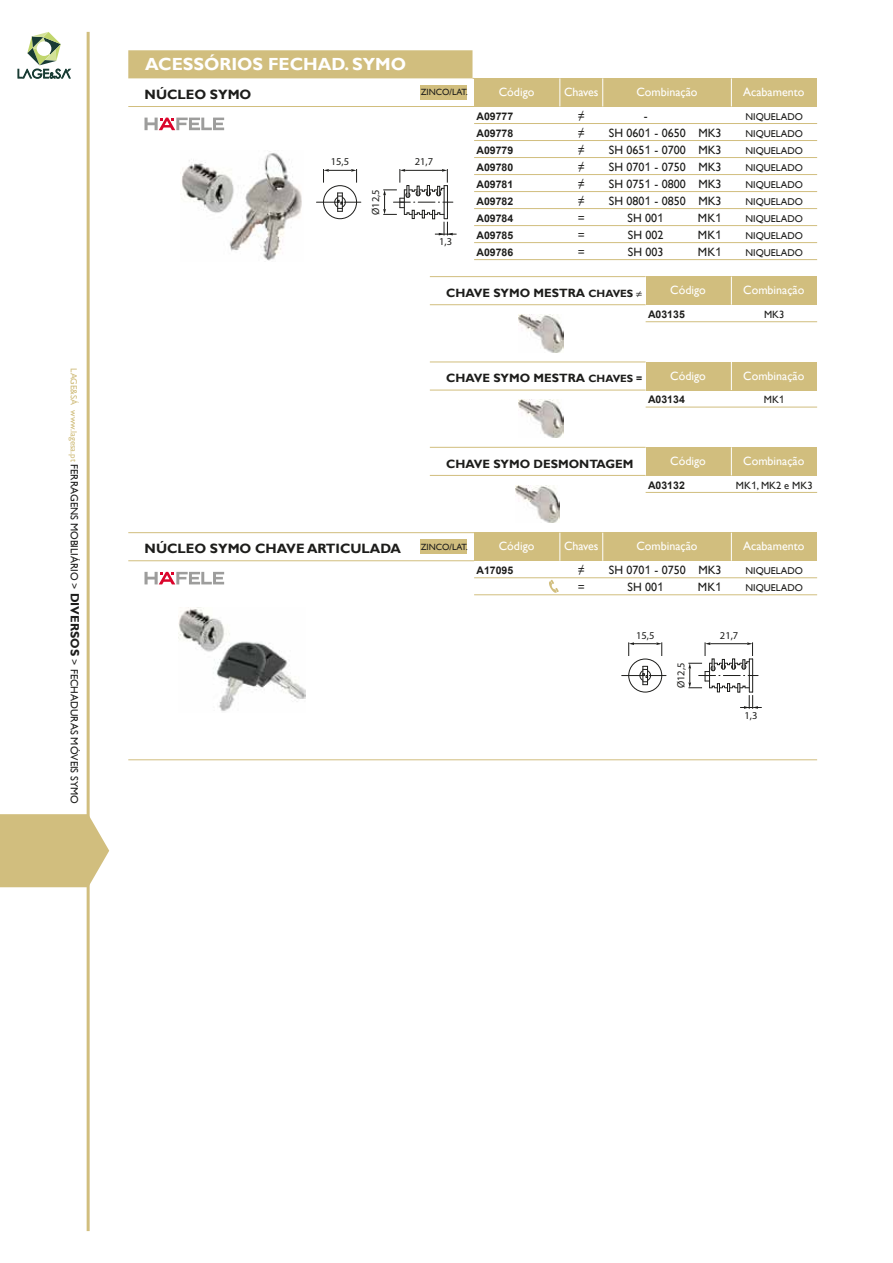
<style>
.page{position:relative;width:893px;height:1263px;background:#fff}
.page>*{position:absolute;margin:0;border:0;box-sizing:border-box;transform-origin:0 0}
.t1{font:700 17.55px "Gill Sans";color:#fff}
.t2{font:700 13.5px "Gill Sans";color:#1d1d1b}
.t3{font:12px/17px "Gill Sans";color:#1d1d1b;text-align:justify}
.t4{font:12px "Gill Sans";color:#fff}
.t5{font:700 12px "Gill Sans";color:#1d1d1b}
.t6{font:10.5px "Gill Sans";color:#1d1d1b}
.t7{font:700 10.5px/17px "Arial";color:#1d1d1b;text-align:justify}
.t8{font:10.5px "Myriad Pro";color:#1d1d1b}
.t9{font:9.9px/17px "Gill Sans";color:#1d1d1b;text-align:justify}
.t10{font:9px "Gill Sans";color:#1d1d1b}
.s1{font-size:9px;color:#d1be7e}
.s2{font-weight:700;font-size:12px}
.s3{font-family:"Arial"}
.s4{font-size:10.5px}
</style>
<div class="page">
<hr style="left:87px;top:32px;width:3px;height:1199px;background:#d1be7e">
<svg style="left:18px;top:32px;width:53px;height:47px"></svg>
<hr style="left:128px;top:106px;width:346px;height:1px;background:#d1be7e">
<div style="left:731px;top:78px;width:86px;height:28px;background:#d1be7e"></div>
<hr style="left:474px;top:123px;width:343px;height:1px;background:#d1be7e">
<svg style="left:128px;top:50px;width:346px;height:29px;background:#d2c082"></svg>
<img style="left:181px;top:151px;width:121px;height:110px">
<div style="left:323px;top:185px;width:34px;height:34px;border:1px solid #1d1d1b;border-radius:50%"></div>
<svg style="left:316px;top:193px;width:45px;height:19px"></svg>
<hr style="left:474px;top:225px;width:343px;height:1px;background:#d1be7e">
<hr style="left:474px;top:242px;width:343px;height:1px;background:#d1be7e">
<hr style="left:474px;top:259px;width:343px;height:1px;background:#d1be7e">
<hr style="left:128px;top:560px;width:346px;height:1px;background:#d1be7e">
<hr style="left:128px;top:532px;width:346px;height:1px;background:#d1be7e">
<img style="left:178px;top:607px;width:127px;height:104px">
<hr style="left:128px;top:759px;width:689px;height:1px;background:#d1be7e">
<svg style="left:144px;top:118px;width:80px;height:12px"></svg>
<svg style="left:144px;top:572px;width:80px;height:12px"></svg>
<svg style="left:0;top:814px;width:109px;height:73px;background:#d5c48a"></svg>
<hr style="left:474px;top:140px;width:343px;height:1px;background:#d1be7e">
<hr style="left:474px;top:157px;width:343px;height:1px;background:#d1be7e">
<hr style="left:474px;top:174px;width:343px;height:1px;background:#d1be7e">
<hr style="left:474px;top:191px;width:343px;height:1px;background:#d1be7e">
<img style="left:519px;top:314px;width:44px;height:38px">
<div style="left:646px;top:277px;width:85px;height:28px;background:#d1be7e"></div>
<hr style="left:430px;top:276px;width:216px;height:1px;background:#d1be7e">
<hr style="left:430px;top:304px;width:216px;height:1px;background:#d1be7e">
<div style="left:731px;top:277px;width:86px;height:28px;background:#d1be7e"></div>
<svg style="left:731px;top:277px;width:1px;height:28px"></svg>
<hr style="left:646px;top:321px;width:171px;height:1px;background:#d1be7e">
<img style="left:515px;top:485px;width:45px;height:38px">
<div style="left:646px;top:447px;width:85px;height:28px;background:#d1be7e"></div>
<hr style="left:430px;top:447px;width:216px;height:1px;background:#d1be7e">
<hr style="left:430px;top:475px;width:216px;height:1px;background:#d1be7e">
<div style="left:731px;top:447px;width:86px;height:28px;background:#d1be7e"></div>
<svg style="left:731px;top:447px;width:1px;height:28px"></svg>
<hr style="left:646px;top:492px;width:171px;height:1px;background:#d1be7e">
<hr style="left:474px;top:208px;width:343px;height:1px;background:#d1be7e">
<div style="left:603px;top:78px;width:128px;height:28px;background:#d1be7e"></div>
<div style="left:560px;top:78px;width:43px;height:28px;background:#d1be7e"></div>
<svg style="left:602px;top:78px;width:1px;height:28px"></svg>
<div style="left:474px;top:78px;width:86px;height:28px;background:#d1be7e"></div>
<div style="left:420px;top:85px;width:47px;height:14px;background:#d1be7e"></div>
<svg style="left:559px;top:78px;width:1px;height:28px"></svg>
<img style="left:519px;top:400px;width:44px;height:38px">
<div style="left:646px;top:362px;width:85px;height:28px;background:#d1be7e"></div>
<hr style="left:430px;top:362px;width:216px;height:1px;background:#d1be7e">
<hr style="left:430px;top:390px;width:216px;height:1px;background:#d1be7e">
<div style="left:731px;top:362px;width:86px;height:28px;background:#d1be7e"></div>
<svg style="left:731px;top:362px;width:1px;height:28px"></svg>
<hr style="left:646px;top:407px;width:171px;height:1px;background:#d1be7e">
<svg style="left:731px;top:78px;width:1px;height:28px"></svg>
<hr style="left:474px;top:594px;width:343px;height:1px;background:#d1be7e">
<hr style="left:474px;top:577px;width:343px;height:1px;background:#d1be7e">
<div style="left:731px;top:533px;width:86px;height:28px;background:#d1be7e"></div>
<div style="left:603px;top:533px;width:128px;height:28px;background:#d1be7e"></div>
<div style="left:560px;top:533px;width:43px;height:28px;background:#d1be7e"></div>
<svg style="left:602px;top:533px;width:1px;height:28px"></svg>
<div style="left:474px;top:533px;width:86px;height:28px;background:#d1be7e"></div>
<div style="left:420px;top:540px;width:47px;height:14px;background:#d1be7e"></div>
<svg style="left:559px;top:533px;width:1px;height:28px"></svg>
<svg style="left:731px;top:533px;width:1px;height:28px"></svg>
<svg style="left:549px;top:580px;width:10px;height:13px"></svg>
<svg style="left:323px;top:169px;width:34px;height:14px"></svg>
<svg style="left:383px;top:169px;width:74px;height:66px"></svg>
<div style="left:628px;top:659px;width:34px;height:33px;border:1px solid #1d1d1b;border-radius:50%"></div>
<svg style="left:622px;top:666px;width:44px;height:19px"></svg>
<svg style="left:628px;top:642px;width:34px;height:14px"></svg>
<svg style="left:688px;top:642px;width:74px;height:67px"></svg>
<p class="t6" style="left:81px;top:368px;width:437px;rotate:90deg"><span class="s1">LAGE&amp;SÁ www.lagesa.pt</span> FERRAGENS MOBILIÁRIO &gt; <span class="s2">DIVERSOS</span> &gt; FECHADURAS MÓVEIS SYMO</p>
<h1 class="t1" style="left:145px;top:54px;width:262px">ACESSÓRIOS FECHAD. SYMO</h1>
<p class="t2" style="left:145px;top:86px;width:108px">NÚCLEO SYMO</p>
<p class="t4" style="left:743px;top:85px;width:63px">Acabamento</p>
<p class="t9" style="left:746px;top:108px;width:59px">NIQUELADO</p>
<p class="t8" style="left:331px;top:155px;width:20px">15,5</p>
<p class="t8" style="left:415px;top:155px;width:20px">21,7</p>
<p class="t8" style="left:369px;top:215px;width:27px;rotate:-90deg">Ø12,5</p>
<p class="t8" style="left:439px;top:235px;width:14px">1,3</p>
<p class="t10" style="left:421px;top:87px;width:49px">ZINCO/LAT.</p>
<p class="t4" style="left:499px;top:85px;width:37px">Código</p>
<p class="t7" style="left:477px;top:108px;width:38px">A09777</p>
<p class="t4" style="left:564px;top:85px;width:36px">Chaves</p>
<p class="t3" style="left:578px;top:107px;width:8px">≠</p>
<p class="t4" style="left:636px;top:85px;width:63px">Combinação</p>
<p class="t3" style="left:644px;top:107px;width:5px">-</p>
<p class="t3" style="left:609px;top:141px;width:78px">SH 065<span class="s3">1</span> - 0700<br>SH 070<span class="s3">1</span> - 0750</p>
<p class="t7" style="left:477px;top:125px;width:38px">A09778</p>
<p class="t3" style="left:578px;top:124px;width:8px">≠</p>
<p class="t7" style="left:477px;top:142px;width:38px">A09779</p>
<p class="t3" style="left:578px;top:141px;width:8px">≠</p>
<p class="t7" style="left:477px;top:159px;width:38px">A09780</p>
<p class="t3" style="left:578px;top:158px;width:8px">≠</p>
<p class="t3" style="left:609px;top:124px;width:78px">SH 060<span class="s3">1</span> - 0650</p>
<p class="t3" style="left:698px;top:124px;width:25px">MK3<br>MK3<br>MK3<br>MK3<br>MK3</p>
<p class="t9" style="left:746px;top:125px;width:59px">NIQUELADO NIQUELADO NIQUELADO NIQUELADO</p>
<p class="t7" style="left:477px;top:176px;width:38px">A09781</p>
<p class="t3" style="left:578px;top:175px;width:8px">≠</p>
<p class="t3" style="left:609px;top:175px;width:78px">SH 075<span class="s3">1</span> - 0800</p>
<p class="t7" style="left:477px;top:193px;width:38px">A09782</p>
<p class="t3" style="left:578px;top:192px;width:8px">≠</p>
<p class="t3" style="left:609px;top:192px;width:78px">SH 080<span class="s3">1</span> - 0850</p>
<p class="t9" style="left:746px;top:193px;width:59px">NIQUELADO</p>
<p class="t3" style="left:627px;top:209px;width:38px">SH 00<span class="s3">1<br></span>SH 002<br>SH 003</p>
<p class="t3" style="left:698px;top:209px;width:25px">MK<span class="s3">1<br></span>MK<span class="s3">1<br></span>MK<span class="s3">1</span></p>
<p class="t7" style="left:477px;top:210px;width:38px">A09784<br>A09785<br>A09786</p>
<p class="t9" style="left:746px;top:210px;width:59px">NIQUELADO NIQUELADO NIQUELADO</p>
<p class="t3" style="left:578px;top:209px;width:9px">= = =</p>
<p class="t5" style="left:446px;top:286px;width:197px">CHAVE SYMO MESTRA <span class="s4">CHAVES ≠</span></p>
<p class="t4" style="left:670px;top:283px;width:37px">Código</p>
<p class="t4" style="left:743px;top:283px;width:63px">Combinação</p>
<p class="t7" style="left:648px;top:306px;width:38px">A03135</p>
<p class="t6" style="left:764px;top:308px;width:22px">MK3</p>
<p class="t5" style="left:446px;top:371px;width:198px">CHAVE SYMO MESTRA <span class="s4">CHAVES =</span></p>
<p class="t4" style="left:670px;top:369px;width:37px">Código</p>
<p class="t4" style="left:743px;top:369px;width:63px">Combinação</p>
<p class="t7" style="left:648px;top:391px;width:38px">A03134</p>
<p class="t6" style="left:764px;top:394px;width:22px">MK<span class="s3">1</span></p>
<p class="t5" style="left:446px;top:456px;width:189px">CHAVE SYMO DESMONTAGEM</p>
<p class="t4" style="left:670px;top:454px;width:37px">Código</p>
<p class="t4" style="left:743px;top:454px;width:63px">Combinação</p>
<p class="t7" style="left:648px;top:477px;width:38px">A03132</p>
<p class="t6" style="left:736px;top:479px;width:78px">MK<span class="s3">1</span>, MK2 e MK3</p>
<p class="t2" style="left:145px;top:540px;width:258px">NÚCLEO SYMO CHAVE ARTICULADA</p>
<p class="t10" style="left:421px;top:541px;width:49px">ZINCO/LAT.</p>
<p class="t4" style="left:499px;top:539px;width:37px">Código</p>
<p class="t4" style="left:564px;top:539px;width:36px">Chaves</p>
<p class="t4" style="left:636px;top:539px;width:63px">Combinação</p>
<p class="t4" style="left:743px;top:539px;width:63px">Acabamento</p>
<p class="t7" style="left:477px;top:562px;width:38px">A17095</p>
<p class="t3" style="left:578px;top:562px;width:8px">≠</p>
<p class="t3" style="left:609px;top:562px;width:78px">SH 070<span class="s3">1</span> - 0750</p>
<p class="t3" style="left:578px;top:579px;width:9px">=</p>
<p class="t3" style="left:627px;top:579px;width:38px">SH 00<span class="s3">1</span></p>
<p class="t3" style="left:698px;top:562px;width:25px">MK3</p>
<p class="t3" style="left:698px;top:579px;width:25px">MK<span class="s3">1</span></p>
<p class="t9" style="left:746px;top:562px;width:59px">NIQUELADO</p>
<p class="t9" style="left:746px;top:579px;width:59px">NIQUELADO</p>
<p class="t8" style="left:636px;top:629px;width:20px">15,5</p>
<p class="t8" style="left:720px;top:629px;width:20px">21,7</p>
<p class="t8" style="left:674px;top:688px;width:27px;rotate:-90deg">Ø12,5</p>
<p class="t8" style="left:744px;top:708px;width:14px">1,3</p>
</div>
